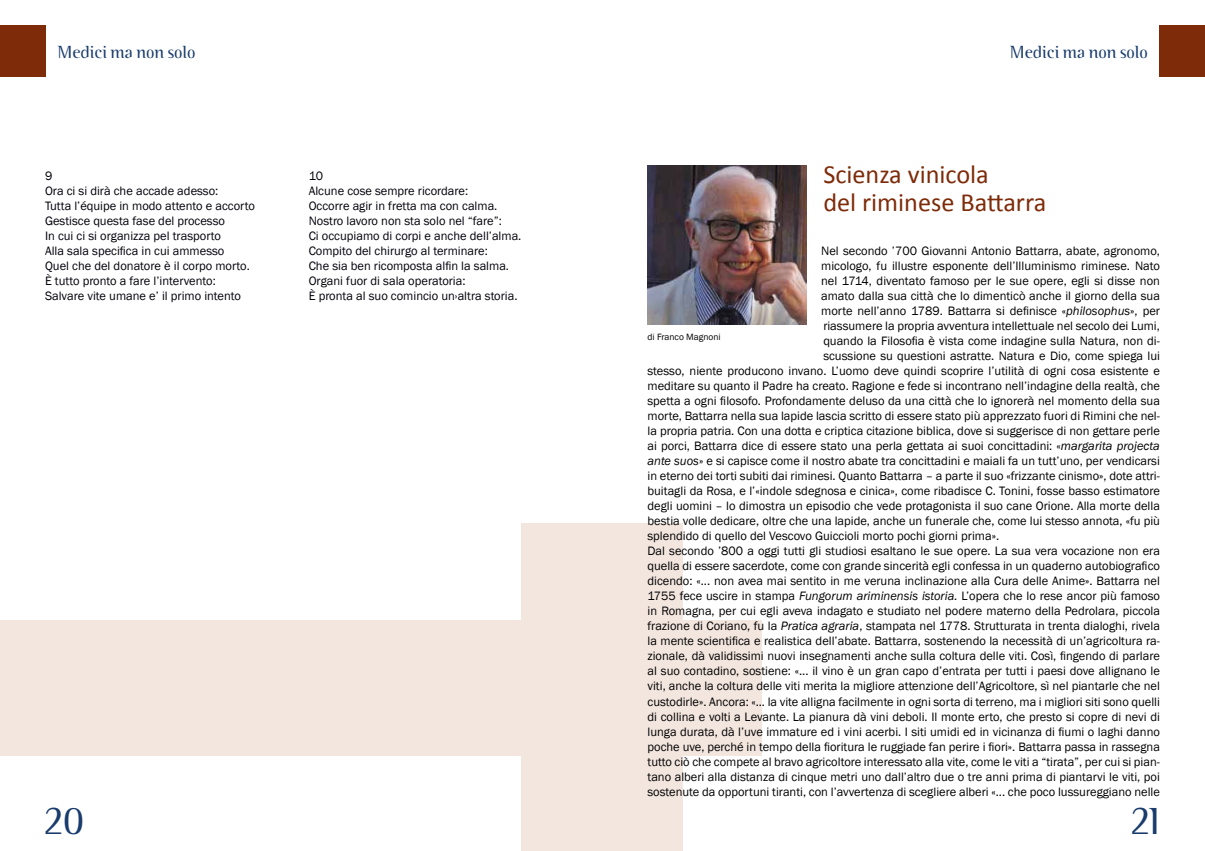
<style>
.page{position:relative;width:1205px;height:851px;background:#fff}
.page>*{position:absolute;margin:0;border:0;box-sizing:border-box;transform-origin:0 0}
.t1{font:300 37.5px "Binary ITC";color:#193c6c}
.t2{font:26.25px/27.5px "Calibri";color:#7e2b09}
.t3{font:300 17.5px "Binary ITC";color:#193c6c}
.t4{font:12.5px "Franklin Gothic";color:#000}
.t5{font:12.5px/15px "Franklin Gothic";color:#00000a}
.t6{font:9.38px "Franklin Gothic";color:#000}
.s1{font-style:italic}
</style>
<div class="page">
<img style="left:647px;top:165px;width:160px;height:159px">
<div style="left:1160px;top:25px;width:45px;height:52px;background:#7e2b09"></div>
<div style="left:602px;top:620px;width:160px;height:135px;background:#f3e6df"></div>
<div style="left:522px;top:523px;width:161px;height:327px;background:#f3e6df"></div>
<div style="left:0;top:620px;width:602px;height:135px;background:#f3e6df"></div>
<div style="left:0;top:25px;width:45px;height:52px;background:#7e2b09"></div>
<h3 class="t3" style="left:58px;top:42px;width:139px">Medici ma non solo</h3>
<h3 class="t3" style="left:1010px;top:41px;width:139px">Medici ma non solo</h3>
<p class="t5" style="left:45px;top:169px;width:211px">9<br>Ora ci si dirà che accade adesso:<br>Tutta l’équipe in modo attento e accorto<br>Gestisce questa fase del processo<br>In cui ci si organizza pel trasporto<br>Alla sala specifica in cui ammesso<br>Quel che del donatore è il corpo morto.<br>È tutto pronto a fare l’intervento:<br>Salvare vite umane e’ il primo intento</p>
<p class="t5" style="left:309px;top:169px;width:214px">10<br>Alcune cose sempre ricordare:<br>Occorre agir in fretta ma con calma.<br>Nostro lavoro non sta solo nel “fare”:<br>Ci occupiamo di corpi e anche dell’alma.<br>Compito del chirurgo al terminare:<br>Che sia ben ricomposta alfin la salma.<br>Organi fuor di sala operatoria:<br>È pronta al suo comincio un›altra storia.</p>
<h2 class="t2" style="left:823px;top:161px;width:224px">Scienza vinicola<br>del riminese Battarra</h2>
<p class="t4" style="left:821px;top:243px;width:340px">Nel secondo ’700 Giovanni Antonio Battarra, abate, agronomo,</p>
<p class="t4" style="left:821px;top:258px;width:340px">micologo, fu illustre esponente dell’Illuminismo riminese. Nato</p>
<p class="t4" style="left:821px;top:273px;width:340px">nel 1714, diventato famoso per le sue opere, egli si disse non</p>
<p class="t4" style="left:821px;top:288px;width:340px">amato dalla sua città che lo dimenticò anche il giorno della sua</p>
<p class="t4" style="left:821px;top:303px;width:340px">morte nell’anno 1789. Battarra si definisce «<span class="s1">philosophus</span>», per</p>
<p class="t4" style="left:823px;top:318px;width:338px">riassumere la propria avventura intellettuale nel secolo dei Lumi,</p>
<p class="t4" style="left:823px;top:333px;width:338px">quando la Filosofia è vista come indagine sulla Natura, non di-</p>
<p class="t4" style="left:823px;top:348px;width:338px">scussione su questioni astratte. Natura e Dio, come spiega lui</p>
<p class="t4" style="left:647px;top:363px;width:514px">stesso, niente producono invano. L’uomo deve quindi scoprire l’utilità di ogni cosa esistente e</p>
<p class="t4" style="left:647px;top:378px;width:514px">meditare su quanto il Padre ha creato. Ragione e fede si incontrano nell’indagine della realtà, che</p>
<p class="t4" style="left:647px;top:393px;width:514px">spetta a ogni filosofo. Profondamente deluso da una città che lo ignorerà nel momento della sua</p>
<p class="t4" style="left:647px;top:408px;width:514px">morte, Battarra nella sua lapide lascia scritto di essere stato più apprezzato fuori di Rimini che nel-</p>
<p class="t4" style="left:647px;top:423px;width:514px">la propria patria. Con una dotta e criptica citazione biblica, dove si suggerisce di non gettare perle</p>
<p class="t4" style="left:647px;top:438px;width:514px">ai porci, Battarra dice di essere stato una perla gettata ai suoi concittadini: «<span class="s1">margarita projecta</span></p>
<p class="t4" style="left:647px;top:453px;width:514px"><span class="s1">ante suos</span>» e si capisce come il nostro abate tra concittadini e maiali fa un tutt’uno, per vendicarsi</p>
<p class="t4" style="left:647px;top:468px;width:514px">in eterno dei torti subiti dai riminesi. Quanto Battarra – a parte il suo «frizzante cinismo», dote attri-</p>
<p class="t4" style="left:647px;top:483px;width:514px">buitagli da Rosa, e l’«indole sdegnosa e cinica», come ribadisce C. Tonini, fosse basso estimatore</p>
<p class="t4" style="left:647px;top:498px;width:514px">degli uomini – lo dimostra un episodio che vede protagonista il suo cane Orione. Alla morte della</p>
<p class="t4" style="left:647px;top:513px;width:514px">bestia volle dedicare, oltre che una lapide, anche un funerale che, come lui stesso annota, «fu più</p>
<p class="t4" style="left:647px;top:528px;width:353px">splendido di quello del Vescovo Guiccioli morto pochi giorni prima».</p>
<p class="t4" style="left:647px;top:543px;width:514px">Dal secondo ’800 a oggi tutti gli studiosi esaltano le sue opere. La sua vera vocazione non era</p>
<p class="t4" style="left:647px;top:558px;width:514px">quella di essere sacerdote, come con grande sincerità egli confessa in un quaderno autobiografico</p>
<p class="t4" style="left:647px;top:573px;width:514px">dicendo: «... non avea mai sentito in me veruna inclinazione alla Cura delle Anime». Battarra nel</p>
<p class="t4" style="left:647px;top:588px;width:514px">1755 fece uscire in stampa <span class="s1">Fungorum ariminensis istoria.</span> L’opera che lo rese ancor più famoso</p>
<p class="t4" style="left:647px;top:603px;width:514px">in Romagna, per cui egli aveva indagato e studiato nel podere materno della Pedrolara, piccola</p>
<p class="t4" style="left:647px;top:618px;width:514px">frazione di Coriano, fu la <span class="s1">Pratica agraria</span>, stampata nel 1778. Strutturata in trenta dialoghi, rivela</p>
<p class="t4" style="left:647px;top:633px;width:514px">la mente scientifica e realistica dell’abate. Battarra, sostenendo la necessità di un’agricoltura ra-</p>
<p class="t4" style="left:647px;top:648px;width:514px">zionale, dà validissimi nuovi insegnamenti anche sulla coltura delle viti. Così, fingendo di parlare</p>
<p class="t4" style="left:647px;top:663px;width:514px">al suo contadino, sostiene: «... il vino è un gran capo d’entrata per tutti i paesi dove allignano le</p>
<p class="t4" style="left:647px;top:678px;width:514px">viti, anche la coltura delle viti merita la migliore attenzione dell’Agricoltore, sì nel piantarle che nel</p>
<p class="t4" style="left:647px;top:693px;width:514px">custodirle». Ancora: «... la vite alligna facilmente in ogni sorta di terreno, ma i migliori siti sono quelli</p>
<p class="t4" style="left:647px;top:708px;width:514px">di collina e volti a Levante. La pianura dà vini deboli. Il monte erto, che presto si copre di nevi di</p>
<p class="t4" style="left:647px;top:723px;width:514px">lunga durata, dà l’uve immature ed i vini acerbi. I siti umidi ed in vicinanza di fiumi o laghi danno</p>
<p class="t4" style="left:647px;top:738px;width:514px">poche uve, perché in tempo della fioritura le ruggiade fan perire i fiori». Battarra passa in rassegna</p>
<p class="t4" style="left:647px;top:753px;width:514px">tutto ciò che compete al bravo agricoltore interessato alla vite, come le viti a “tirata”, per cui si pian-</p>
<p class="t4" style="left:647px;top:768px;width:514px">tano alberi alla distanza di cinque metri uno dall’altro due o tre anni prima di piantarvi le viti, poi</p>
<p class="t4" style="left:647px;top:783px;width:514px">sostenute da opportuni tiranti, con l’avvertenza di scegliere alberi «... che poco lussureggiano nelle</p>
<p class="t6" style="left:647px;top:331px;width:75px">di Franco Magnoni</p>
<h1 class="t1" style="left:45px;top:799px;width:41px">20</h1>
<h1 class="t1" style="left:1131px;top:799px;width:30px">21</h1>
</div>
